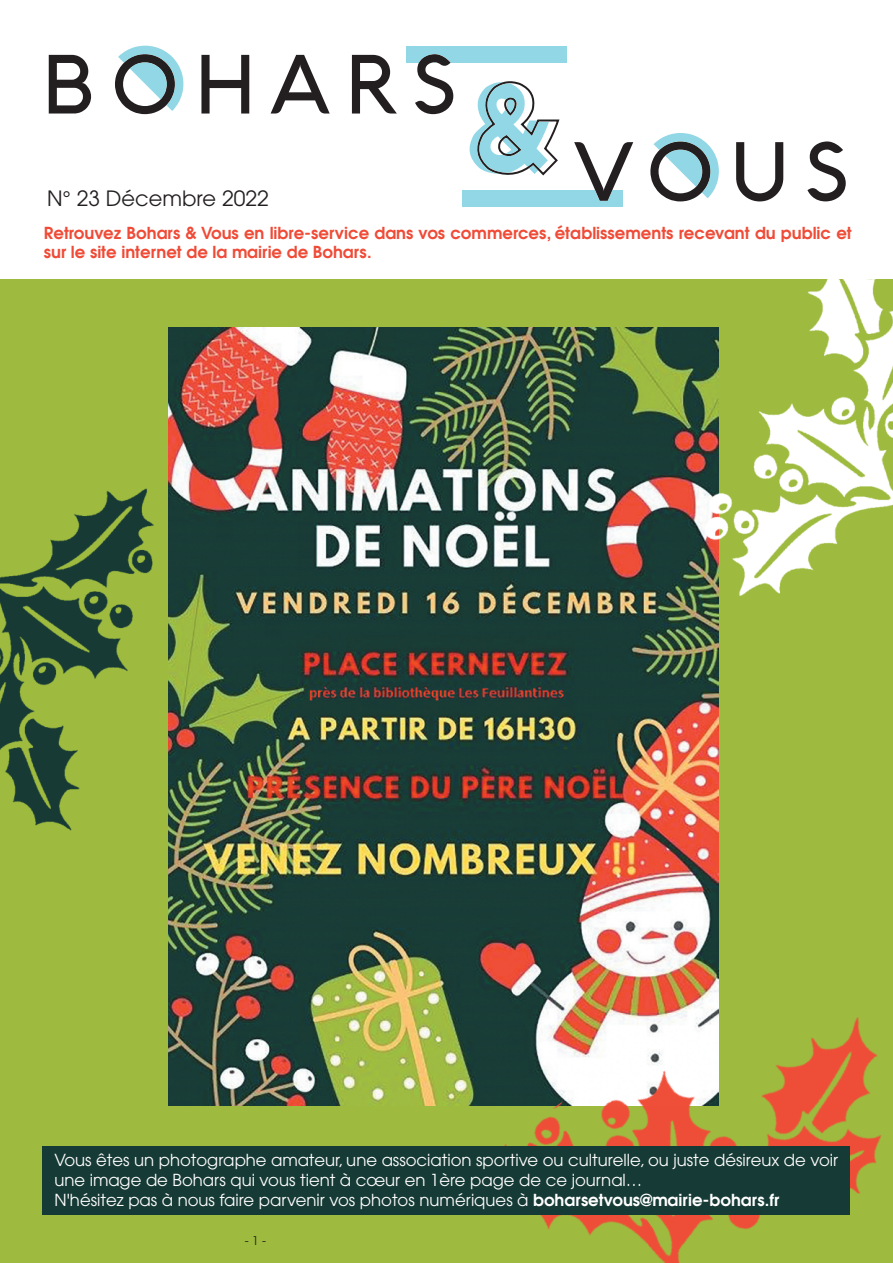
<style>
.page{position:relative;width:893px;height:1263px;background:#9ebb40}
.page>*{position:absolute;margin:0;border:0;box-sizing:border-box;transform-origin:0 0}
.t1{font:21px "Avant Garde";color:#231f20}
.t2{font:16.5px/19.8px "Avant Garde";color:#fff}
.t3{font:600 16.5px/19.8px "Avant Garde";color:#ef4b37}
.t4{font:12px "Avant Garde";color:#231f20}
.s1{font-weight:600}
</style>
<div class="page">
<img style="left:168px;top:328px;width:550px;height:777px">
<div style="left:0;top:0;width:893px;height:279px;background:#fff"></div>
<svg style="left:49px;top:55px;width:42px;height:59px"></svg>
<svg style="left:201px;top:55px;width:48px;height:59px"></svg>
<svg style="left:271px;top:55px;width:59px;height:59px"></svg>
<svg style="left:352px;top:55px;width:45px;height:59px"></svg>
<svg style="left:415px;top:63px;width:38px;height:51px"></svg>
<svg style="left:574px;top:142px;width:59px;height:48px"></svg>
<svg style="left:736px;top:142px;width:47px;height:59px"></svg>
<svg style="left:807px;top:141px;width:39px;height:60px"></svg>
<svg style="left:115px;top:46px;width:68px;height:68px"></svg>
<svg style="left:650px;top:133px;width:69px;height:68px"></svg>
<svg style="left:470px;top:81px;width:90px;height:95px"></svg>
<div style="left:463px;top:190px;width:160px;height:17px;background:#92d7e6"></div>
<div style="left:406px;top:46px;width:160px;height:17px;background:#92d7e6"></div>
<img style="left:0;top:488px;width:154px;height:343px">
<img style="left:649px;top:279px;width:244px;height:349px">
<img style="left:436px;top:919px;width:446px;height:344px">
<div style="left:43px;top:1146px;width:807px;height:68px;background:#163a35"></div>
<p class="t1" style="left:47px;top:190px;width:223px">N° 23 Décembre 2022</p>
<p class="t3" style="left:44px;top:223px;width:809px">Retrouvez Bohars &amp; Vous en libre-service dans vos commerces, établissements recevant du public et sur le site internet de la mairie de Bohars.</p>
<p class="t2" style="left:54px;top:1152px;width:785px">Vous êtes un photographe amateur, une association sportive ou culturelle, ou juste désireux de voir une image de Bohars qui vous tient à cœur en 1ère page de ce journal…<br>N'hésitez pas à nous faire parvenir vos photos numériques à <span class="s1">boharsetvous@mairie-bohars.fr</span></p>
<p class="t4" style="left:245px;top:1236px;width:23px">-1-</p>
</div>
